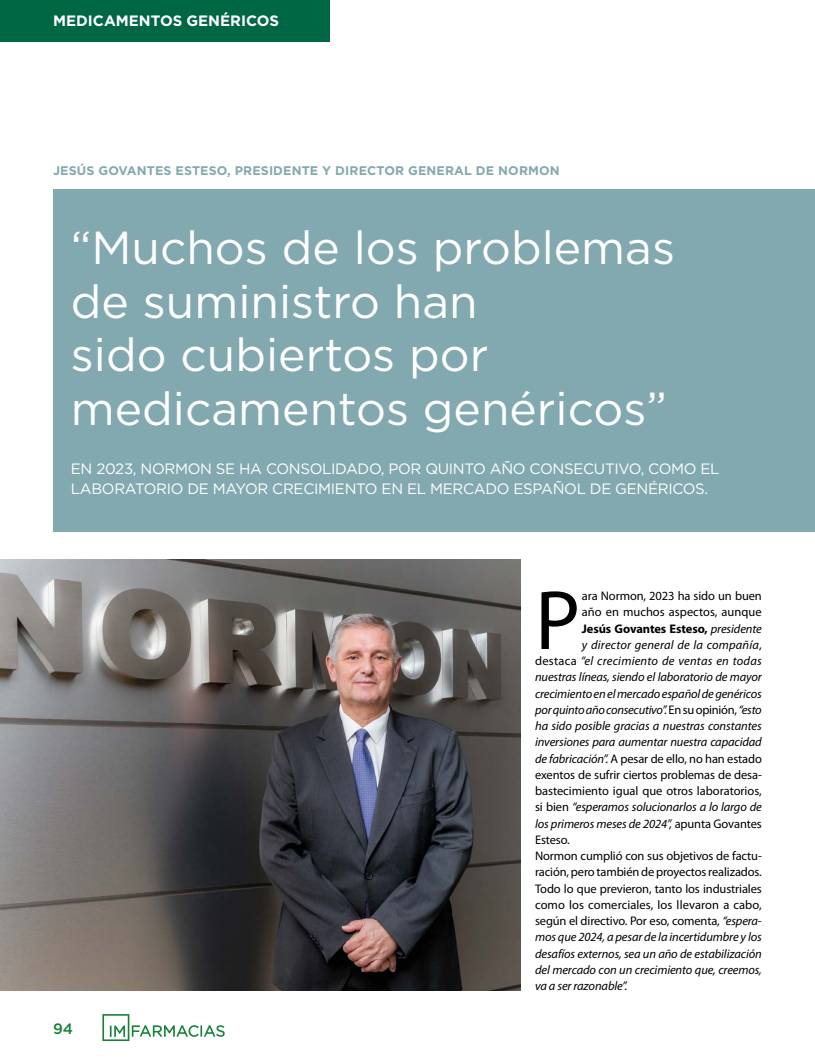
<style>
.page{position:relative;width:815px;height:1063px;background:#fff}
.page>*{position:absolute;margin:0;border:0;box-sizing:border-box;transform-origin:0 0}
.t1{font:84.88px "Myriad Pro";color:#000}
.t2{font:46.25px/53.8px "Gotham";color:#fff}
.t3{font:15px/20px "Gotham";letter-spacing:-.02em;color:#fff}
.t4{font:700 15px "Gotham";color:#fff}
.t5{font:500 15px "Gotham";color:#178236}
.t6{font:italic 12.5px "Myriad Pro";letter-spacing:-.01em;color:#000}
.t7{font:12.5px "Myriad Pro";letter-spacing:-.01em;color:#000}
.t8{font:700 12.5px "Gotham";letter-spacing:.01em;color:#83a9b0}
.t9{font:italic 12.5px "Myriad Pro";letter-spacing:.02em;color:#000}
.t10{font:700 12.5px "Myriad Pro";letter-spacing:-.01em;color:#000}
.t11{font:italic 12.5px "Myriad Pro";letter-spacing:.015em;color:#000}
.s1{font-weight:400;font-style:italic}
.s2{font-style:normal}
.s3{font-style:italic}
</style>
<div class="page">
<div style="left:0;top:0;width:330px;height:41px;background:#006744"></div>
<svg style="left:102px;top:1014px;width:123px;height:27px"></svg>
<img style="left:0;top:560px;width:521px;height:430px">
<div style="left:53px;top:189px;width:762px;height:342px;background:#83a9b0"></div>
<p class="t4" style="left:53px;top:12px;width:227px">MEDICAMENTOS GENÉRICOS</p>
<p class="t8" style="left:53px;top:163px;width:508px">JESÚS GOVANTES ESTESO, PRESIDENTE Y DIRECTOR GENERAL DE NORMON</p>
<h2 class="t2" style="left:71px;top:220px;width:606px">“Muchos de los problemas de suministro han<br>sido cubiertos por medicamentos genéricos”</h2>
<p class="t3" style="left:71px;top:459px;width:650px">EN 2023, NORMON SE HA CONSOLIDADO, POR QUINTO AÑO CONSECUTIVO, COMO EL<br>LABORATORIO DE MAYOR CRECIMIENTO EN EL MERCADO ESPAÑOL DE GENÉRICOS.</p>
<p class="t5" style="left:53px;top:1018px;width:22px">94</p>
<h1 class="t1" style="left:535px;top:568px;width:47px">P</h1>
<p class="t7" style="left:582px;top:588px;width:181px">ara Normon, 2023 ha sido un buen</p>
<p class="t7" style="left:582px;top:605px;width:181px">año en muchos aspectos, aunque</p>
<p class="t10" style="left:582px;top:620px;width:181px">Jesús Govantes Esteso, <span class="s1">presidente</span></p>
<p class="t11" style="left:582px;top:637px;width:181px">y director general de la compañía<span class="s2">,</span></p>
<p class="t9" style="left:535px;top:653px;width:228px"><span class="s2">destaca</span> “el crecimiento de ventas en todas</p>
<p class="t6" style="left:535px;top:670px;width:228px">nuestras líneas, siendo el laboratorio de mayor</p>
<p class="t6" style="left:535px;top:686px;width:228px">crecimiento en el mercado español de genéricos</p>
<p class="t6" style="left:535px;top:702px;width:228px">por quinto año consecutivo”. <span class="s2">En su opinión,</span> “esto</p>
<p class="t6" style="left:535px;top:718px;width:228px">ha sido posible gracias a nuestras constantes</p>
<p class="t6" style="left:535px;top:735px;width:228px">inversiones para aumentar nuestra capacidad</p>
<p class="t7" style="left:535px;top:751px;width:228px"><span class="s3">de fabricación”.</span> A pesar de ello, no han estado</p>
<p class="t7" style="left:535px;top:767px;width:228px">exentos de sufrir ciertos problemas de desa-</p>
<p class="t7" style="left:535px;top:783px;width:228px">bastecimiento igual que otros laboratorios,</p>
<p class="t6" style="left:535px;top:800px;width:228px"><span class="s2">si bien</span> “esperamos solucionarlos a lo largo de</p>
<p class="t6" style="left:535px;top:816px;width:228px">los primeros meses de 2024”, <span class="s2">apunta Govantes</span></p>
<p class="t7" style="left:535px;top:832px;width:36px">Esteso.</p>
<p class="t7" style="left:535px;top:848px;width:228px">Normon cumplió con sus objetivos de factu-</p>
<p class="t7" style="left:535px;top:865px;width:228px">ración, pero también de proyectos realizados.</p>
<p class="t7" style="left:535px;top:881px;width:228px">Todo lo que previeron, tanto los industriales</p>
<p class="t7" style="left:535px;top:897px;width:228px">como los comerciales, los llevaron a cabo,</p>
<p class="t7" style="left:535px;top:913px;width:228px">según el directivo. Por eso, comenta, <span class="s3">“espera-</span></p>
<p class="t6" style="left:535px;top:930px;width:228px">mos que 2024, a pesar de la incertidumbre y los</p>
<p class="t6" style="left:535px;top:946px;width:228px">desafíos externos, sea un año de estabilización</p>
<p class="t6" style="left:535px;top:962px;width:228px">del mercado con un crecimiento que, creemos,</p>
<p class="t6" style="left:535px;top:978px;width:94px">va a ser razonable”.</p>
</div>
